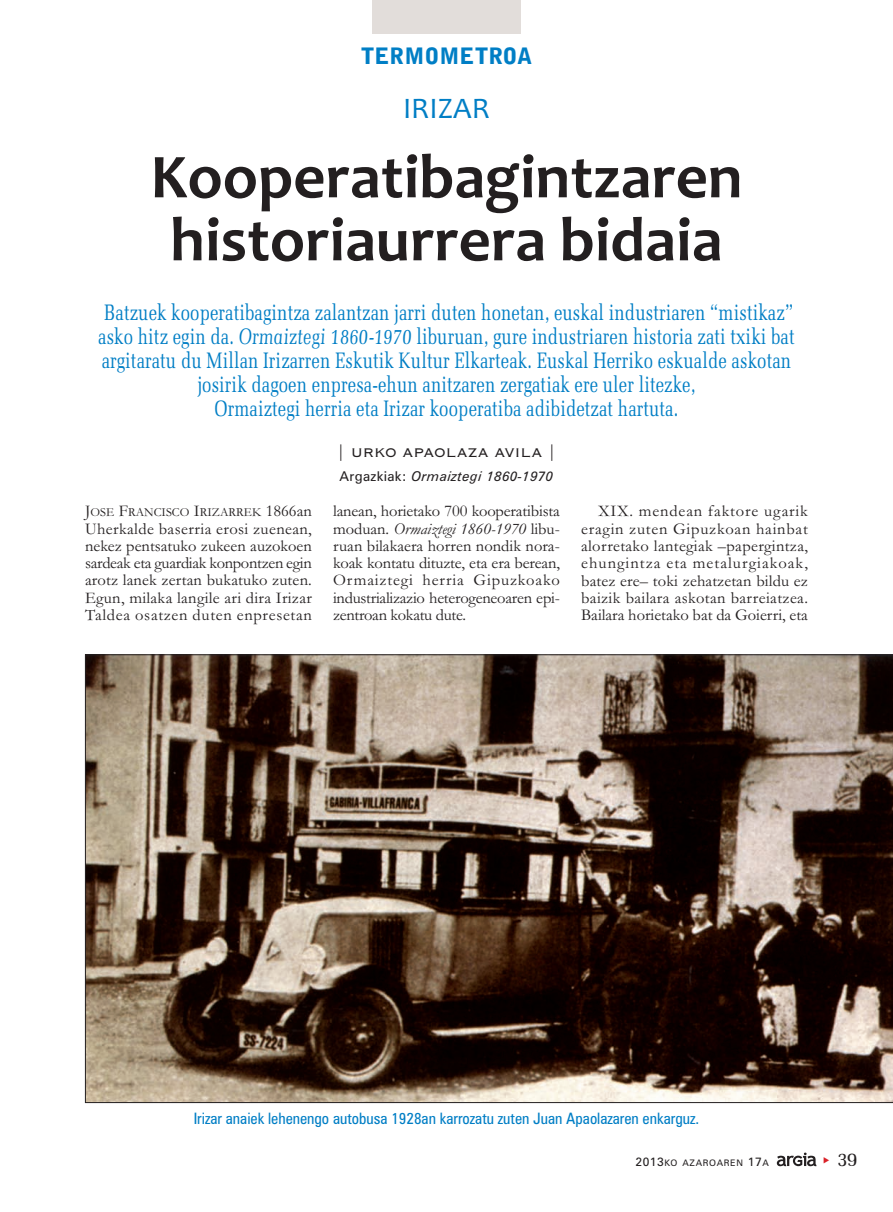
<style>
.page{position:relative;width:893px;height:1212px;background:#fff}
.page>*{position:absolute;margin:0;border:0;box-sizing:border-box;transform-origin:0 0}
.t1{font:700 63px/63px "Candara";color:#231f20;text-align:center}
.t2{font:30px "Candara";color:#007ec5}
.t3{font:22.5px/24px "Memoir Condensed";color:#007ec5;text-align:center}
.t4{font:900 22.5px "Bell Gothic Std";color:#007ec5}
.t5{font:19.5px "Memoir";color:#231f20}
.t6{font:16.5px/17.2px "Garamond";color:#231f20;text-align:justify}
.t7{font:16.5px "Copperplate Gothic BT";color:#231f20}
.t8{font:condensed 15.75px "Zurich BT";color:#007ec5}
.t9{font:italic 13.5px "Zurich BT";letter-spacing:.02em;color:#231f20}
.t10{font:12.3px "Garamond";color:#231f20}
.t11{font:9px "Zurich BT";letter-spacing:.075em;color:#231f20}
.s1{font-style:italic}
.s2{font-size:16.5px}
.s3{font-style:normal}
.s4{font-size:12px}
</style>
<div class="page">
<svg style="left:777px;top:1152px;width:39px;height:14px"></svg>
<div style="left:372px;top:0;width:149px;height:34px;background:#e2ddda"></div>
<svg style="left:85px;top:654px;width:808px;height:449px;background:#625045"></svg>
<h3 class="t4" style="left:361px;top:47px;width:173px">TERMOMETROA</h3>
<h2 class="t2" style="left:403px;top:90px;width:88px">IRIZAR</h2>
<h1 class="t1" style="left:150px;top:152px;width:594px">Kooperatibagintzaren historiaurrera bidaia</h1>
<p class="t3" style="left:98px;top:302px;width:698px">Batzuek kooperatibagintza zalantzan jarri duten honetan, euskal industriaren “mistikaz” asko hitz egin da. <span class="s1">Ormaiztegi 1860-1970</span> liburuan, gure industriaren historia zati txiki bat argitaratu du Millan Irizarren Eskutik Kultur Elkarteak. Euskal Herriko eskualde askotan josirik dagoen enpresa-ehun anitzaren zergatiak ere uler litezke,<br>Ormaiztegi herria eta Irizar kooperatiba adibidetzat hartuta.</p>
<p class="t10" style="left:85px;top:508px;width:228px"><span class="s2">J</span>OSE <span class="s2">F</span>RANCISCO <span class="s2">I</span>RIZARREK <span class="s2">1866an</span></p>
<p class="t6" style="left:85px;top:522px;width:228px">Uherkalde baserria erosi zuenean, nekez pentsatuko zukeen auzokoen sardeak eta guardiak konpontzen egin arotz lanek zertan bukatuko zuten.<br>Egun, milaka langile ari dira Irizar Taldea osatzen duten enpresetan</p>
<p class="t7" style="left:337px;top:442px;width:221px">| URKO APAOLAZA AVILA |</p>
<p class="t9" style="left:340px;top:469px;width:215px"><span class="s3">Argazkiak:</span> Ormaiztegi 1860-1970</p>
<p class="t6" style="left:333px;top:504px;width:228px">lanean, horietako 700 kooperatibista moduan. <span class="s1">Ormaiztegi 1860-1970</span> libu&shy;ruan bilakaera horren nondik nora&shy;koak kontatu dituzte, eta era berean, Ormaiztegi herria Gipuzkoako industrializazio heterogeneoaren epi&shy;zentroan kokatu dute.</p>
<p class="t6" style="left:581px;top:504px;width:228px;text-indent:17px">XIX. mendean faktore ugarik eragin zuten Gipuzkoan hainbat alorretako lantegiak –papergintza, ehungintza eta metalurgiakoak, batez ere– toki zehatzetan bildu ez baizik bailara askotan barreiatzea.<br>Bailara horietako bat da Goierri, eta</p>
<p class="t8" style="left:194px;top:1113px;width:507px">Irizar anaiek lehenengo autobusa 1928an karrozatu zuten Juan Apaolazaren enkarguz.</p>
<p class="t11" style="left:635px;top:1160px;width:135px"><span class="s4">2013</span>KO AZAROAREN <span class="s4">17</span>A</p>
<p class="t5" style="left:837px;top:1147px;width:22px">39</p>
</div>
